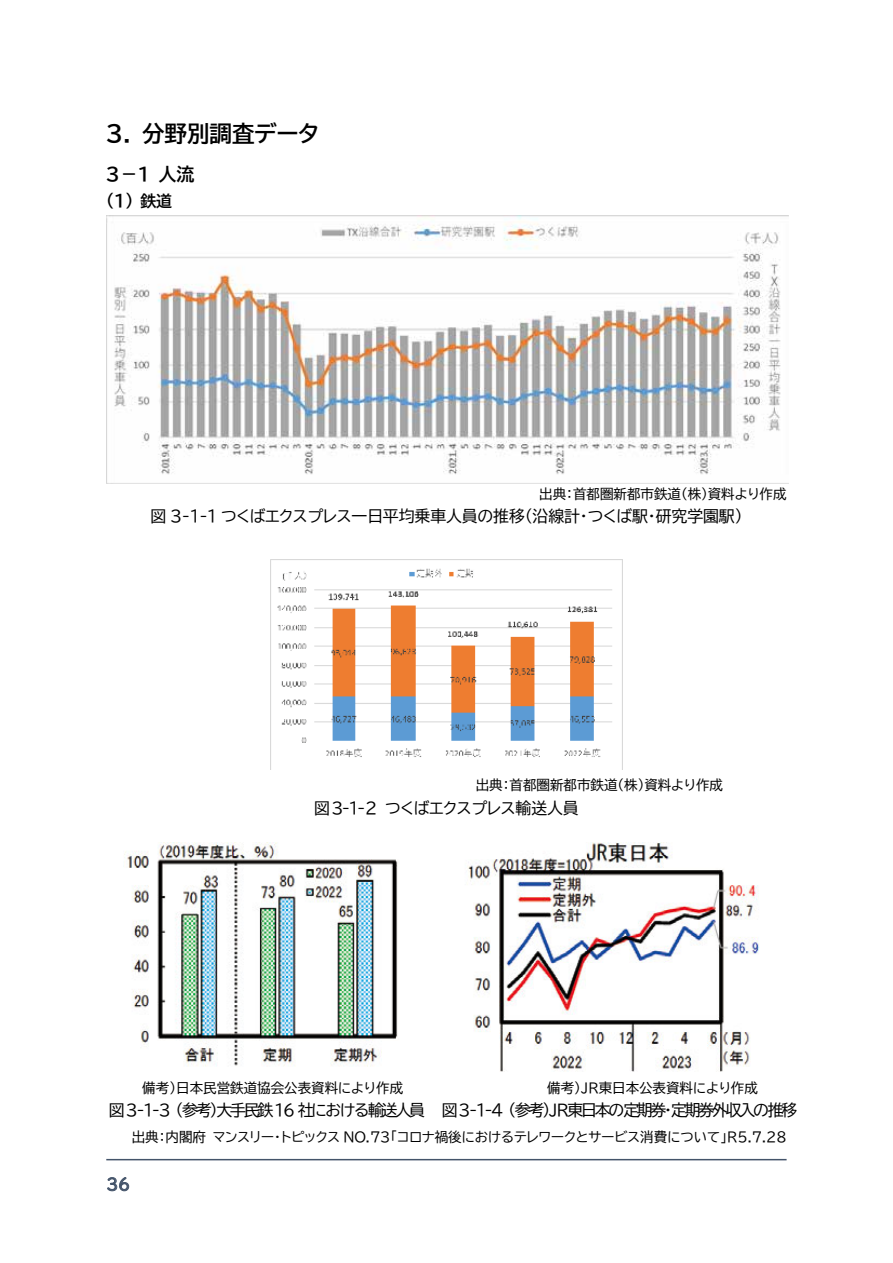
<style>
.page{position:relative;width:893px;height:1263px;background:#fff}
.page>*{position:absolute;margin:0;border:0;box-sizing:border-box;transform-origin:0 0}
.t1{font:22.5px "BIZ UDP Gothic Bold";color:#000}
.t2{font:18px "BIZ UDP Gothic Bold";color:#000}
.t3{font:18px "UD Digi Kyokasho NK R";color:#44546a}
.t4{font:16.5px "BIZ UDP Gothic Bold";color:#000}
.t5{font:15.9px "BIZ UDP Gothic";letter-spacing:-.015em;color:#000}
.t6{font:15.9px "BIZ UDP Gothic";letter-spacing:-.135em;color:#000}
.t7{font:13.5px "BIZ UDP Gothic";color:#000}
.s1{font-size:15.9px}
</style>
<div class="page">
<hr style="left:106px;top:1159px;width:681px;height:1px;background:#44546a">
<img style="left:106px;top:215px;width:683px;height:269px">
<img style="left:270px;top:559px;width:352px;height:210px">
<img style="left:124px;top:842px;width:274px;height:225px">
<img style="left:467px;top:842px;width:292px;height:229px">
<h1 class="t1" style="left:106px;top:122px;width:214px">３. 分野別調査データ</h1>
<h2 class="t2" style="left:106px;top:165px;width:90px">３－１ 人流</h2>
<p class="t4" style="left:106px;top:193px;width:67px">（１） <span class="s1">鉄道</span></p>
<p class="t7" style="left:539px;top:487px;width:249px">出典：首都圏新都市鉄道(株)資料より作成</p>
<p class="t5" style="left:150px;top:508px;width:594px">図 3-1-1 つくばエクスプレス一日平均乗車人員の推移（沿線計・つくば駅・研究学園駅）</p>
<p class="t7" style="left:476px;top:779px;width:249px">出典：首都圏新都市鉄道(株)資料より作成</p>
<p class="t5" style="left:314px;top:800px;width:266px">図3-1-2 つくばエクスプレス輸送人員</p>
<p class="t7" style="left:142px;top:1081px;width:262px">備考）日本民営鉄道協会公表資料により作成</p>
<p class="t7" style="left:547px;top:1081px;width:212px">備考）ＪＲ東日本公表資料により作成</p>
<p class="t6" style="left:109px;top:1102px;width:690px">図 3-1-3 （参考）大手民鉄 16 社における輸送人員 図3-1-4 （参考）ＪＲ東日本の定期券・定期券外収入の推移</p>
<p class="t7" style="left:132px;top:1130px;width:657px">出典：内閣府マンスリー・トピックス NO.73「コロナ禍後におけるテレワークとサービス消費について」Ｒ５.7.28</p>
<h2 class="t3" style="left:106px;top:1174px;width:25px">36</h2>
</div>
